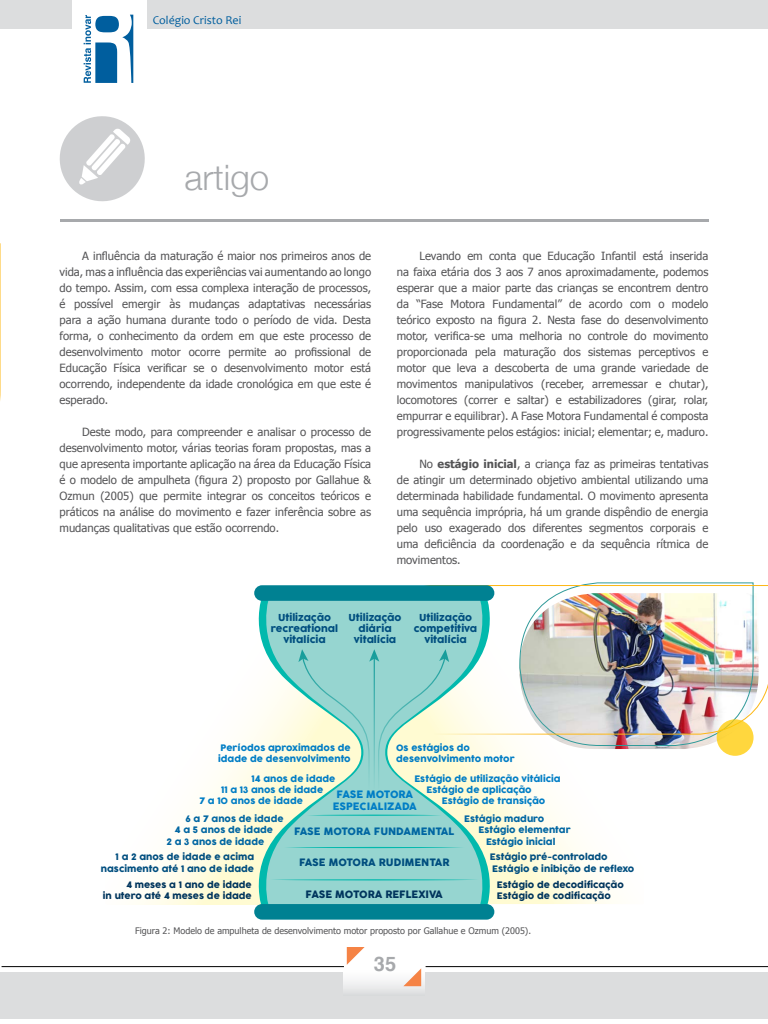
<style>
.page{position:relative;width:768px;height:1024px;background:#fff}
.page>*{position:absolute;margin:0;border:0;box-sizing:border-box;transform-origin:0 0}
.t1{font:300 35px "Helvetica Neue";color:#a7a9ac}
.t2{font:700 20px "Helvetica";color:#a7a9ac}
.t3{font:12px "Candara";color:#005e9e}
.t4{font:11.3px/16px "Tahoma";color:#545456;text-align:justify}
.t5{font:10px/12px "COCOGOOSE";color:#007dc5;text-align:center}
.t6{font:10px "COCOGOOSE";color:#0066a2}
.t7{font:10px "COCOGOOSE";color:#004e7f}
.t8{font:10px "COCOGOOSE";color:#00355d}
.t9{font:9.4px/11.3px "COCOGOOSE";color:#004e7f;text-align:center}
.t10{font:9px "Tahoma";color:#545456}
.t11{font:8.7px/10.5px "COCOGOOSE";color:#007dc5}
.t12{font:8.7px/11.4px "COCOGOOSE";color:#004e7f;text-align:right}
.t13{font:8.7px "COCOGOOSE";color:#0066a2}
.t14{font:8.7px/10.5px "COCOGOOSE";color:#00355d;text-align:right}
.s1{font-weight:700}
</style>
<div class="page">
<svg style="left:0;top:243px;width:1px;height:158px"></svg>
<svg style="left:581px;top:582px;width:173px;height:164px"></svg>
<img style="left:489px;top:585px;width:279px;height:150px">
<div style="left:0;top:972px;width:768px;height:47px;background:#dcddde"></div>
<div style="left:343px;top:948px;width:81px;height:48px;background:linear-gradient(to bottom,#fff,#e6e6e6)"></div>
<div style="left:0;top:0;width:768px;height:28px;background:#dcddde"></div>
<div style="left:73px;top:0;width:74px;height:96px;background:#fff"></div>
<svg style="left:347px;top:947px;width:18px;height:18px"></svg>
<svg style="left:403px;top:968px;width:18px;height:18px"></svg>
<hr style="left:426px;top:966px;width:342px;height:1px;background:#000">
<hr style="left:2px;top:966px;width:342px;height:1px;background:#000">
<svg style="left:84px;top:15px;width:49px;height:68px"></svg>
<hr style="left:60px;top:220px;width:648px;height:2px;background:#a7a9ac">
<svg style="left:59px;top:116px;width:86px;height:86px"></svg>
<img style="left:505px;top:601px;width:139px;height:303px">
<svg style="left:138px;top:744px;width:106px;height:160px"></svg>
<svg style="left:244px;top:593px;width:261px;height:312px"></svg>
<svg style="left:252px;top:593px;width:244px;height:319px;background:#b2e1d4"></svg>
<div style="left:254px;top:585px;width:240px;height:16px;background:#008192;border-radius:8px"></div>
<div style="left:254px;top:904px;width:240px;height:16px;background:#008192;border-radius:8px"></div>
<svg style="left:298px;top:649px;width:151px;height:141px;background:#b9e2cf"></svg>
<svg style="left:284px;top:847px;width:180px;height:1px"></svg>
<svg style="left:307px;top:815px;width:135px;height:1px"></svg>
<svg style="left:270px;top:879px;width:208px;height:1px"></svg>
<svg style="left:717px;top:719px;width:37px;height:37px"></svg>
<p class="t3" style="left:153px;top:13px;width:90px">Colégio Cristo Rei</p>
<h1 class="t1" style="left:184px;top:149px;width:86px">artigo</h1>
<p class="t4" style="left:60px;top:247px;width:313px;text-indent:23px">A influência da maturação é maior nos primeiros anos de vida, mas a influência das experiências vai aumentando ao longo do tempo. Assim, com essa complexa interação de processos, é possível emergir às mudanças adaptativas necessárias para a ação humana durante todo o período de vida. Desta forma, o conhecimento da ordem em que este processo de desenvolvimento motor ocorre permite ao profissional de Educação Física verificar se o desenvolvimento motor está ocorrendo, independente da idade cronológica em que este é esperado.</p>
<p class="t4" style="left:60px;top:423px;width:313px;text-indent:23px">Deste modo, para compreender e analisar o processo de desenvolvimento motor, várias teorias foram propostas, mas a que apresenta importante aplicação na área da Educação Física é o modelo de ampulheta (figura 2) proposto por Gallahue &amp; Ozmun (2005) que permite integrar os conceitos teóricos e práticos na análise do movimento e fazer inferência sobre as mudanças qualitativas que estão ocorrendo.</p>
<p class="t4" style="left:397px;top:247px;width:313px;text-indent:23px">Levando em conta que Educação Infantil está inserida na faixa etária dos 3 aos 7 anos aproximadamente, podemos esperar que a maior parte das crianças se encontrem dentro da “Fase Motora Fundamental” de acordo com o modelo teórico exposto na figura 2. Nesta fase do desenvolvimento motor, verifica-se uma melhoria no controle do movimento proporcionada pela maturação dos sistemas perceptivos e motor que leva a descoberta de uma grande variedade de movimentos manipulativos (receber, arremessar e chutar), locomotores (correr e saltar) e estabilizadores (girar, rolar, empurrar e equilibrar). A Fase Motora Fundamental é composta progressivamente pelos estágios: inicial; elementar; e, maduro.</p>
<p class="t4" style="left:397px;top:455px;width:313px;text-indent:23px">No <span class="s1">estágio inicial</span>, a criança faz as primeiras tentativas de atingir um determinado objetivo ambiental utilizando uma determinada habilidade fundamental. O movimento apresenta uma sequência imprópria, há um grande dispêndio de energia pelo uso exagerado dos diferentes segmentos corporais e uma deficiência da coordenação e da sequência rítmica de movimentos.</p>
<p class="t9" style="left:271px;top:612px;width:69px">Utilização recreational vitalícia</p>
<p class="t9" style="left:349px;top:612px;width:54px">Utilização diária vitalícia</p>
<p class="t9" style="left:414px;top:612px;width:65px">Utilização competitiva vitalícia</p>
<p class="t11" style="left:396px;top:743px;width:120px">Os estágios do desenvolvimento motor</p>
<p class="t11" style="left:414px;top:774px;width:148px">Estágio de utilização vitálicia</p>
<p class="t11" style="left:427px;top:785px;width:107px">Estágio de aplicação</p>
<p class="t11" style="left:442px;top:796px;width:105px">Estágio de transição</p>
<p class="t13" style="left:464px;top:813px;width:82px">Estágio maduro</p>
<p class="t13" style="left:478px;top:824px;width:94px">Estágio elementar</p>
<p class="t13" style="left:486px;top:835px;width:71px">Estágio inicial</p>
<p class="t12" style="left:490px;top:851px;width:146px;text-align:left">Estágio pré-controlado<br>Estágio e inibição de reflexo</p>
<p class="t14" style="left:497px;top:880px;width:128px;text-align:left">Estágio de decodificação<br>Estágio de codificação</p>
<p class="t11" style="left:218px;top:743px;width:134px">Períodos aproximados de idade de desenvolvimento</p>
<p class="t11" style="left:252px;top:774px;width:85px">14 anos de idade</p>
<p class="t11" style="left:221px;top:785px;width:104px">11 a 13 anos de idade</p>
<p class="t11" style="left:199px;top:796px;width:105px">7 a 10 anos de idade</p>
<p class="t13" style="left:185px;top:813px;width:100px">6 a 7 anos de idade</p>
<p class="t13" style="left:175px;top:824px;width:100px">4 a 5 anos de idade</p>
<p class="t13" style="left:166px;top:835px;width:99px">2 a 3 anos de idade</p>
<p class="t12" style="left:101px;top:851px;width:155px">1 a 2 anos de idade e acima nascimento até 1 ano de idade</p>
<p class="t14" style="left:103px;top:880px;width:150px">4 meses a 1 ano de idade<br>in utero até 4 meses de idade</p>
<p class="t5" style="left:333px;top:789px;width:86px">FASE MOTORA<br>ESPECIALIZADA</p>
<p class="t6" style="left:294px;top:824px;width:162px">FASE MOTORA FUNDAMENTAL</p>
<p class="t7" style="left:299px;top:855px;width:152px">FASE MOTORA RUDIMENTAR</p>
<p class="t8" style="left:306px;top:886px;width:139px">FASE MOTORA REFLEXIVA</p>
<p class="t10" style="left:135px;top:924px;width:397px">Figura 2: Modelo de ampulheta de desenvolvimento motor proposto por Gallahue e Ozmum (2005).</p>
<h2 class="t2" style="left:374px;top:948px;width:24px">35</h2>
</div>
